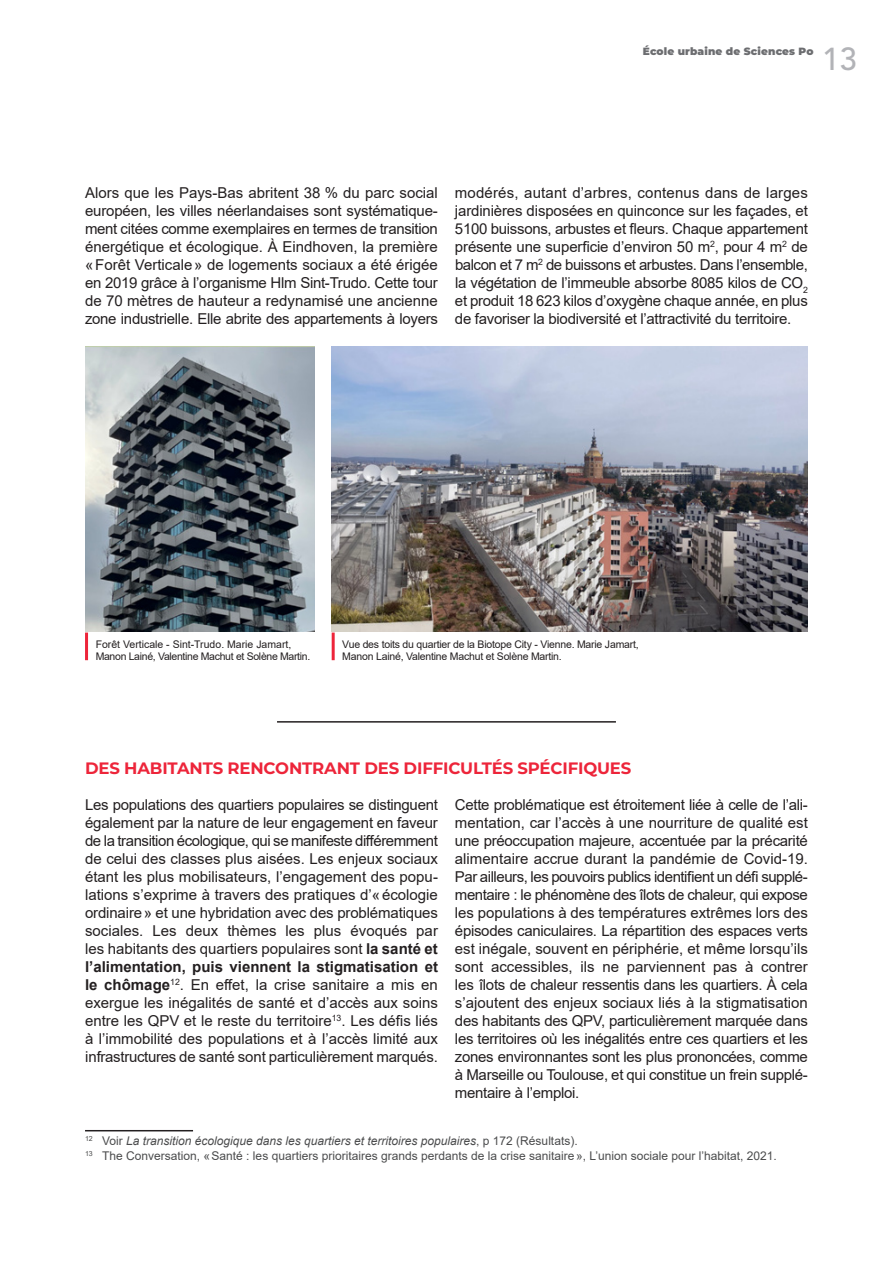
<style>
.page{position:relative;width:893px;height:1263px;background:#fff}
.page>*{position:absolute;margin:0;border:0;box-sizing:border-box;transform-origin:0 0}
.t1{font:500 31.5px "Avenir LT Std";color:#b2b3b7}
.t2{font:700 16.5px "Montserrat";letter-spacing:-.01em;color:#ed253a}
.t3{font:15px/18px "Arial";letter-spacing:-.02em;color:#231f20;text-align:justify}
.t4{font:12px/14.4px "Arial";color:#4b4c4d}
.t5{font:10.5px/12.6px "Arial";letter-spacing:-.02em;color:#231f20}
.t6{font:900 10.5px "Montserrat";letter-spacing:.015em;color:#6c6d70}
.s1{font-weight:700}
.s2{font-style:italic}
</style>
<div class="page">
<hr style="left:85px;top:1130px;width:108px;height:1px;background:#231f20">
<img style="left:85px;top:347px;width:230px;height:284px">
<img style="left:332px;top:347px;width:476px;height:284px">
<hr style="left:85px;top:632px;width:3px;height:28px;background:#ed253a">
<hr style="left:332px;top:632px;width:3px;height:28px;background:#ed253a">
<hr style="left:277px;top:721px;width:339px;height:2px;background:#231f20">
<p class="t6" style="left:643px;top:43px;width:172px">École urbaine de Sciences Po</p>
<h1 class="t1" style="left:822px;top:40px;width:37px">13</h1>
<p class="t3" style="left:85px;top:184px;width:354px">Alors que les Pays-Bas abritent 38 % du parc social européen, les villes néerlandaises sont systématique&shy;ment citées comme exemplaires en termes de transition énergétique et écologique. À Eindhoven, la première «Forêt Verticale» de logements sociaux a été érigée en 2019 grâce à l’organisme Hlm Sint-Trudo. Cette tour de 70 mètres de hauteur a redynamisé une ancienne zone industrielle. Elle abrite des appartements à loyers</p>
<p class="t3" style="left:455px;top:184px;width:354px">modérés, autant d’arbres, contenus dans de larges jardinières disposées en quinconce sur les façades, et 5100 buissons, arbustes et fleurs. Chaque appartement présente une superficie d’environ 50 m<sup>2</sup>, pour 4 m<sup>2</sup> de balcon et 7 m<sup>2</sup> de buissons et arbustes. Dans l’ensemble, la végétation de l’immeuble absorbe 8085 kilos de CO<sub>2 </sub>et produit 18 623 kilos d’oxygène chaque année, en plus de favoriser la biodiversité et l’attractivité du territoire.</p>
<p class="t5" style="left:96px;top:638px;width:216px">Forêt Verticale - Sint-Trudo. Marie Jamart,<br>Manon Lainé, Valentine Machut et Solène Martin.</p>
<p class="t5" style="left:342px;top:638px;width:298px">Vue des toits du quartier de la Biotope City - Vienne. Marie Jamart,<br>Manon Lainé, Valentine Machut et Solène Martin.</p>
<p class="t2" style="left:85px;top:756px;width:548px">DES HABITANTS RENCONTRANT DES DIFFICULTÉS SPÉCIFIQUES</p>
<p class="t3" style="left:85px;top:796px;width:354px">Les populations des quartiers populaires se distinguent également par la nature de leur engagement en faveur de la transition écologique, qui se manifeste différemment de celui des classes plus aisées. Les enjeux sociaux étant les plus mobilisateurs, l’engagement des popu&shy;lations s’exprime à travers des pratiques d’«écologie ordinaire» et une hybridation avec des problématiques sociales. Les deux thèmes les plus évoqués par les habitants des quartiers populaires sont <span class="s1">la santé et l’alimentation, puis viennent la stigmatisation et le chômage</span><sup>12</sup>. En effet, la crise sanitaire a mis en exergue les inégalités de santé et d’accès aux soins entre les QPV et le reste du territoire<sup>13</sup>. Les défis liés à l’immobilité des populations et à l’accès limité aux infrastructures de santé sont particulièrement marqués.</p>
<p class="t3" style="left:455px;top:796px;width:354px">Cette problématique est étroitement liée à celle de l’ali&shy;mentation, car l’accès à une nourriture de qualité est une préoccupation majeure, accentuée par la précarité alimentaire accrue durant la pandémie de Covid-19.<br>Par ailleurs, les pouvoirs publics identifient un défi supplé&shy;mentaire : le phénomène des îlots de chaleur, qui expose les populations à des températures extrêmes lors des épisodes caniculaires. La répartition des espaces verts est inégale, souvent en périphérie, et même lorsqu’ils sont accessibles, ils ne parviennent pas à contrer les îlots de chaleur ressentis dans les quartiers. À cela s’ajoutent des enjeux sociaux liés à la stigmatisation des habitants des QPV, particulièrement marquée dans les territoires où les inégalités entre ces quartiers et les zones environnantes sont les plus prononcées, comme à Marseille ou Toulouse, et qui constitue un frein supplé&shy;mentaire à l’emploi.</p>
<p class="t4" style="left:85px;top:1133px;width:693px"><sup>12</sup> Voir <span class="s2">La transition écologique dans les quartiers et territoires populaires</span>, p 172 (Résultats).<br><sup>13</sup> The Conversation, «Santé : les quartiers prioritaires grands perdants de la crise sanitaire», L’union sociale pour l’habitat, 2021.</p>
</div>
